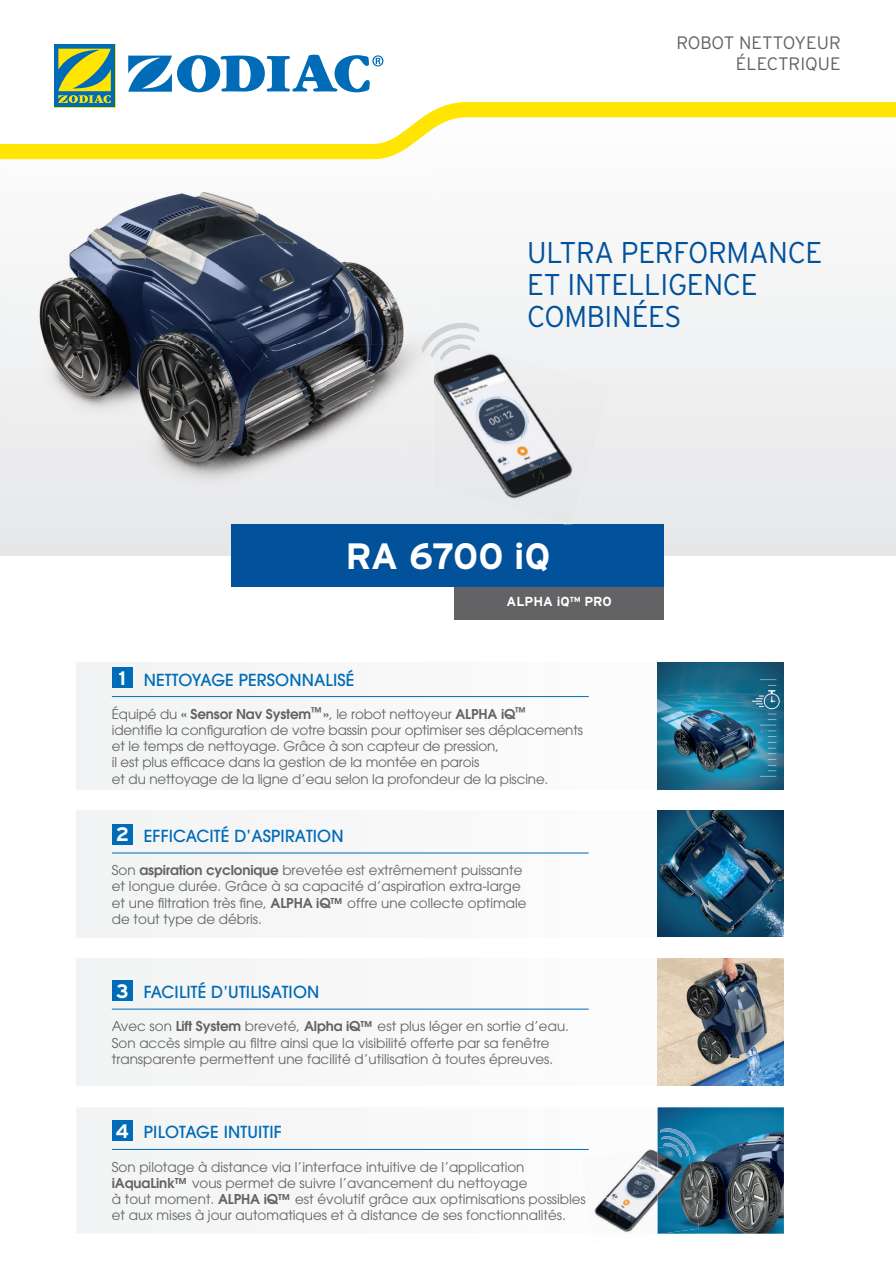
<style>
.page{position:relative;width:896px;height:1266px;background:#fff}
.page>*{position:absolute;margin:0;border:0;box-sizing:border-box;transform-origin:0 0}
.t1{font:700 36.6px "Interstate";letter-spacing:-.015em;color:#fff}
.t2{font:300 30px/31.5px "Interstate";letter-spacing:-.01em;color:#01519b;scale:.96 1}
.t3{font:300 18px/21px "Interstate";color:#636366;text-align:right}
.t4{font:500 16.5px "Avant Garde LT";letter-spacing:.01em;color:#006bb6}
.t5{font:13.5px/16.2px "Avant Garde LT";color:#636366}
.t6{font:700 13.05px "Interstate";color:#fff}
.s1{font-family:"Interstate";font-weight:700;font-size:19.5px;color:#fff}
.s2{font-weight:600}
</style>
<div class="page">
<svg style="left:0;top:159px;width:895px;height:397px"></svg>
<svg style="left:0;top:102px;width:895px;height:57px"></svg>
<svg style="left:128px;top:55px;width:255px;height:37px"></svg>
<svg style="left:54px;top:44px;width:62px;height:64px"></svg>
<div style="left:54px;top:45px;width:61px;height:62px;background:#006bb6"></div>
<svg style="left:58px;top:49px;width:53px;height:54px"></svg>
<svg style="left:77px;top:1107px;width:707px;height:126px"></svg>
<div style="left:291px;top:1193px;width:294px;height:13px;background:#f9f9f9"></div>
<div style="left:76px;top:958px;width:708px;height:127px;background:#f8f8f9"></div>
<div style="left:76px;top:810px;width:708px;height:127px;background:#f8f8f9"></div>
<div style="left:454px;top:587px;width:210px;height:33px;background:#636366"></div>
<div style="left:232px;top:524px;width:432px;height:63px;background:#01519b"></div>
<div style="left:76px;top:662px;width:708px;height:127px;background:#f8f8f9"></div>
<img style="left:6px;top:159px;width:320px;height:90px">
<img style="left:326px;top:154px;width:107px;height:95px">
<img style="left:6px;top:249px;width:427px;height:239px">
<div style="left:6px;top:154px;width:390px;height:5px;background:#ffe501"></div>
<svg style="left:421px;top:315px;width:58px;height:30px"></svg>
<img style="left:433px;top:336px;width:135px;height:100px">
<img style="left:528px;top:374px;width:83px;height:150px">
<img style="left:433px;top:436px;width:108px;height:78px">
<img style="left:395px;top:345px;width:38px;height:141px">
<img style="left:430px;top:335px;width:40px;height:26px">
<img style="left:657px;top:662px;width:126px;height:127px">
<img style="left:657px;top:958px;width:126px;height:127px">
<img style="left:657px;top:810px;width:126px;height:126px">
<img style="left:657px;top:1107px;width:126px;height:126px">
<hr style="left:112px;top:852px;width:476px;height:1px;background:#006bb6">
<div style="left:112px;top:823px;width:21px;height:21px;background:#006bb6"></div>
<hr style="left:112px;top:696px;width:476px;height:1px;background:#006bb6">
<div style="left:112px;top:667px;width:21px;height:21px;background:#006bb6"></div>
<hr style="left:112px;top:1008px;width:476px;height:1px;background:#006bb6">
<div style="left:112px;top:979px;width:21px;height:21px;background:#006bb6"></div>
<hr style="left:112px;top:1148px;width:476px;height:1px;background:#006bb6">
<div style="left:112px;top:1120px;width:21px;height:21px;background:#006bb6"></div>
<img style="left:581px;top:1147px;width:76px;height:53px">
<img style="left:586px;top:1190px;width:71px;height:43px">
<img style="left:657px;top:1143px;width:42px;height:90px">
<img style="left:660px;top:1128px;width:35px;height:26px">
<svg style="left:663px;top:1143px;width:25px;height:14px"></svg>
<h3 class="t3" style="left:676px;top:32px;width:166px">ROBOT NETTOYEUR<br>ÉLECTRIQUE</h3>
<h2 class="t2" style="left:527px;top:237px;width:309px">ULTRA PERFORMANCE<br>ET INTELLIGENCE<br>COMBINÉES</h2>
<h1 class="t1" style="left:345px;top:536px;width:207px">RA 6700 iQ</h1>
<p class="t6" style="left:506px;top:594px;width:107px">ALPHA iQ™ PRO</p>
<p class="t4" style="left:118px;top:669px;width:237px"><span class="s1">1</span> NETTOYAGE PERSONNALISÉ</p>
<p class="t5" style="left:112px;top:705px;width:472px">Équipé du <span class="s2">« Sensor Nav System</span><sup>™</sup><span class="s2">»</span>, le robot nettoyeur <span class="s2">ALPHA iQ</span><sup>™<br></sup>identifie la configuration de votre bassin pour optimiser ses déplacements et le temps de nettoyage. Grâce à son capteur de pression,<br>il est plus efficace dans la gestion de la montée en parois<br>et du nettoyage de la ligne d’eau selon la profondeur de la piscine.</p>
<p class="t4" style="left:116px;top:825px;width:229px"><span class="s1">2</span> EFFICACITÉ D’ASPIRATION</p>
<p class="t5" style="left:112px;top:862px;width:416px">Son <span class="s2">aspiration cyclonique</span> brevetée est extrêmement puissante et longue durée. Grâce à sa capacité d’aspiration extra-large et une filtration très fine, <span class="s2">ALPHA iQ™</span> offre une collecte optimale de tout type de débris.</p>
<p class="t4" style="left:116px;top:981px;width:205px"><span class="s1">3</span> FACILITÉ D’UTILISATION</p>
<p class="t5" style="left:112px;top:1018px;width:458px">Avec son <span class="s2">Lift System</span> breveté, <span class="s2">Alpha iQ™</span> est plus léger en sortie d’eau.<br>Son accès simple au filtre ainsi que la visibilité offerte par sa fenêtre transparente permettent une facilité d’utilisation à toutes épreuves.</p>
<p class="t4" style="left:115px;top:1122px;width:168px"><span class="s1">4</span> PILOTAGE INTUITIF</p>
<p class="t5" style="left:112px;top:1158px;width:475px">Son pilotage à distance via l’interface intuitive de l’application <span class="s2">iAquaLink™</span> vous permet de suivre l’avancement du nettoyage<br>à tout moment. <span class="s2">ALPHA iQ™</span> est évolutif grâce aux optimisations possibles et aux mises à jour automatiques et à distance de ses fonctionnalités.</p>
</div>
